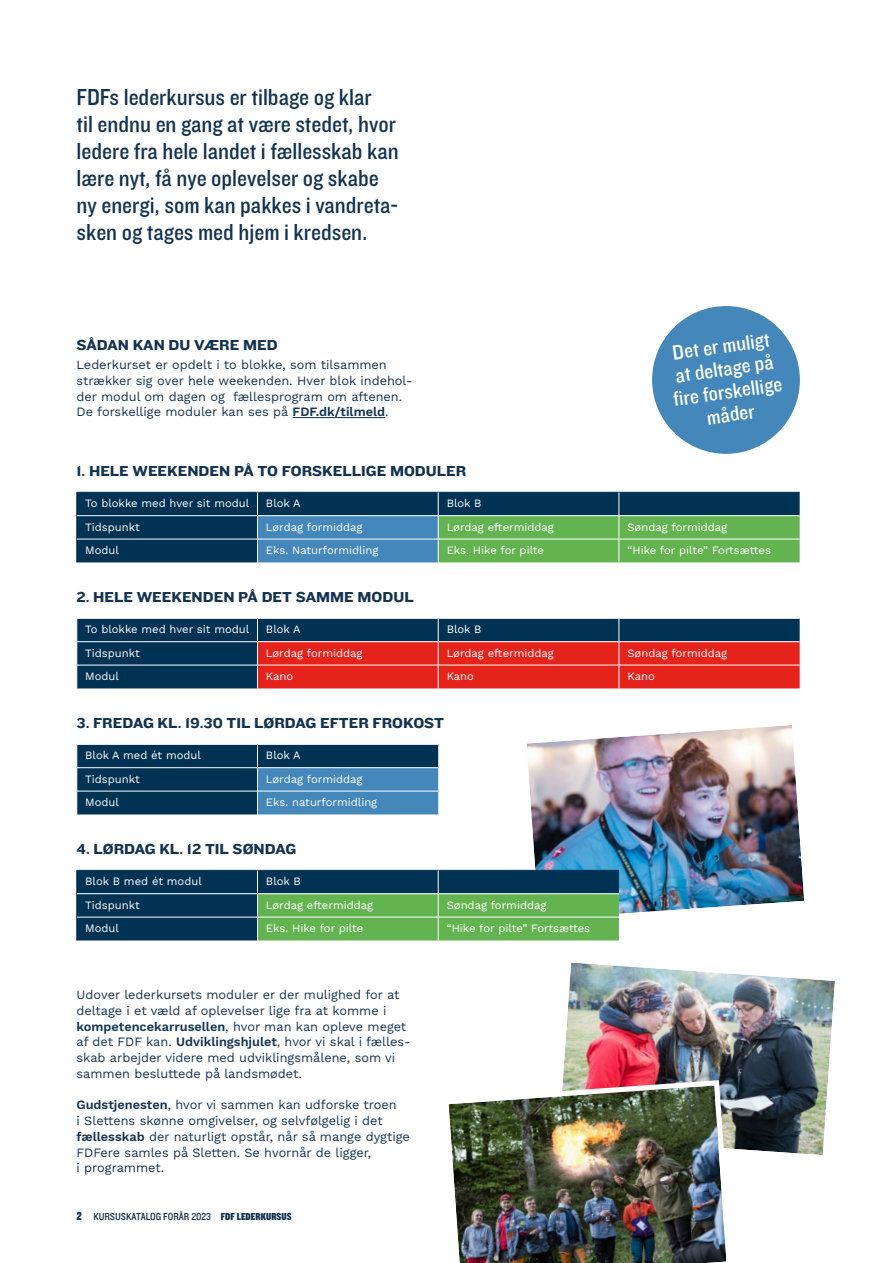
<style>
.page{position:relative;width:893px;height:1263px;background:#fff}
.page>*{position:absolute;margin:0;border:0;box-sizing:border-box;transform-origin:0 0}
.t1{font:24px/27px "Knockout 30 Junior Welterwt";color:#133351}
.t2{font:21.6px/23px "Knockout 30 Junior Welterwt";color:#fff;text-align:center}
.t3{font:15px "Knockout 52 Cruiserweight";color:#133351}
.t4{font:12.75px/15.8px "Work Sans";color:#133351}
.t5{font:11.25px "Work Sans";color:#fff}
.t6{font:10.5px "Knockout 30 Junior Welterwt";color:#133351}
.s1{font-weight:600}
.s2{font-family:"Knockout 70 Full Welterwt";font-size:12px}
.s3{font-family:"Knockout 70 Full Welterwt"}
</style>
<div class="page">
<img style="left:518px;top:725px;width:286px;height:189px">
<hr style="left:293px;top:417px;width:92px;height:1px;background:#133351">
<div style="left:78px;top:619px;width:179px;height:69px;background:#003253"></div>
<svg style="left:77px;top:618px;width:1px;height:70px"></svg>
<hr style="left:77px;top:641px;width:180px;height:1px;background:#fff">
<hr style="left:77px;top:665px;width:180px;height:1px;background:#fff">
<svg style="left:257px;top:618px;width:543px;height:70px;background:#9e3237"></svg>
<svg style="left:77px;top:744px;width:361px;height:70px;background:#20567b"></svg>
<div style="left:78px;top:493px;width:179px;height:69px;background:#003253"></div>
<hr style="left:77px;top:492px;width:180px;height:1px;background:#003253">
<svg style="left:77px;top:492px;width:1px;height:70px"></svg>
<hr style="left:77px;top:515px;width:180px;height:1px;background:#fff">
<hr style="left:77px;top:539px;width:180px;height:1px;background:#fff">
<svg style="left:257px;top:492px;width:543px;height:70px;background:#41826e"></svg>
<svg style="left:77px;top:870px;width:542px;height:70px;background:#327057"></svg>
<div style="left:652px;top:306px;width:148px;height:148px;background:#4387bb;border-radius:50%"></div>
<img style="left:563px;top:962px;width:272px;height:193px">
<img style="left:448px;top:1077px;width:287px;height:186px">
<h1 class="t1" style="left:77px;top:82px;width:324px">FDFs lederkursus er tilbage og klar<br>til endnu en gang at være stedet, hvor ledere fra hele landet i fællesskab kan lære nyt, få nye oplevelser og skabe ny energi, som kan pakkes i vandreta&shy;sken og tages med hjem i kredsen.</h1>
<p class="t3" style="left:77px;top:335px;width:203px">SÅDAN KAN DU VÆRE MED</p>
<p class="t4" style="left:77px;top:356px;width:337px">Lederkurset er opdelt i to blokke, som tilsammen strækker sig over hele weekenden. Hver blok indehol&shy;der modul om dagen og fællesprogram om aftenen.<br>De forskellige moduler kan ses på <span class="s1">FDF.dk/tilmeld</span>.</p>
<p class="t3" style="left:77px;top:461px;width:391px">1. HELE WEEKENDEN PÅ TO FORSKELLIGE MODULER</p>
<h2 class="t2" style="left:665px;top:341px;width:111px;rotate:-8deg">Det er muligt at deltage på<br>fi re forskellige måder</h2>
<p class="t5" style="left:85px;top:495px;width:166px">To blokke med hver sit modul</p>
<p class="t5" style="left:266px;top:495px;width:36px">Blok A</p>
<p class="t5" style="left:447px;top:495px;width:36px">Blok B</p>
<p class="t5" style="left:85px;top:518px;width:56px">Tidspunkt</p>
<p class="t5" style="left:266px;top:518px;width:98px">Lørdag formiddag</p>
<p class="t5" style="left:447px;top:518px;width:109px">Lørdag eftermiddag</p>
<p class="t5" style="left:627px;top:518px;width:101px">Søndag formiddag</p>
<p class="t5" style="left:85px;top:542px;width:35px">Modul</p>
<p class="t5" style="left:266px;top:542px;width:114px">Eks. Naturformidling</p>
<p class="t5" style="left:447px;top:542px;width:99px">Eks. Hike for pilte</p>
<p class="t5" style="left:627px;top:542px;width:145px">“Hike for pilte” Fortsættes</p>
<p class="t3" style="left:77px;top:587px;width:339px">2. HELE WEEKENDEN PÅ DET SAMME MODUL</p>
<p class="t5" style="left:85px;top:621px;width:166px">To blokke med hver sit modul</p>
<p class="t5" style="left:266px;top:621px;width:36px">Blok A</p>
<p class="t5" style="left:447px;top:621px;width:36px">Blok B</p>
<p class="t5" style="left:85px;top:644px;width:56px">Tidspunkt</p>
<p class="t5" style="left:266px;top:644px;width:98px">Lørdag formiddag</p>
<p class="t5" style="left:447px;top:644px;width:109px">Lørdag eftermiddag</p>
<p class="t5" style="left:627px;top:644px;width:101px">Søndag formiddag</p>
<p class="t5" style="left:85px;top:668px;width:35px">Modul</p>
<p class="t5" style="left:266px;top:668px;width:29px">Kano</p>
<p class="t5" style="left:447px;top:668px;width:29px">Kano</p>
<p class="t5" style="left:627px;top:668px;width:29px">Kano</p>
<p class="t3" style="left:77px;top:713px;width:369px">3. FREDAG KL. 19.30 TIL LØRDAG EFTER FROKOST</p>
<p class="t5" style="left:85px;top:747px;width:117px">Blok A med ét modul</p>
<p class="t5" style="left:266px;top:747px;width:36px">Blok A</p>
<p class="t5" style="left:85px;top:770px;width:56px">Tidspunkt</p>
<p class="t5" style="left:266px;top:770px;width:98px">Lørdag formiddag</p>
<p class="t5" style="left:85px;top:794px;width:35px">Modul</p>
<p class="t5" style="left:266px;top:794px;width:113px">Eks. naturformidling</p>
<p class="t3" style="left:77px;top:839px;width:221px">4. LØRDAG KL. 12 TIL SØNDAG</p>
<p class="t5" style="left:85px;top:873px;width:118px">Blok B med ét modul</p>
<p class="t5" style="left:266px;top:873px;width:36px">Blok B</p>
<p class="t5" style="left:85px;top:896px;width:56px">Tidspunkt</p>
<p class="t5" style="left:266px;top:896px;width:109px">Lørdag eftermiddag</p>
<p class="t5" style="left:447px;top:896px;width:101px">Søndag formiddag</p>
<p class="t5" style="left:85px;top:920px;width:35px">Modul</p>
<p class="t5" style="left:266px;top:920px;width:99px">Eks. Hike for pilte</p>
<p class="t5" style="left:447px;top:920px;width:145px">“Hike for pilte” Fortsættes</p>
<p class="t4" style="left:77px;top:986px;width:336px">Udover lederkursets moduler er der mulighed for at deltage i et væld af oplevelser lige fra at komme i <span class="s1">kompetencekarrusellen</span>, hvor man kan opleve meget af det FDF kan. <span class="s1">Udviklingshjulet</span>, hvor vi skal i fælles&shy;skab arbejder videre med udviklingsmålene, som vi sammen besluttede på landsmødet.</p>
<p class="t4" style="left:77px;top:1096px;width:335px"><span class="s1">Gudstjenesten</span>, hvor vi sammen kan udforske troen<br>i Slettens skønne omgivelser, og selvfølgelig i det <span class="s1">fællesskab</span> der naturligt opstår, når så mange dygtige FDFere samles på Sletten. Se hvornår de ligger,<br>i programmet.</p>
<p class="t6" style="left:77px;top:1210px;width:217px"><span class="s2">2</span> KURSUSKATALOG FORÅR 2023 <span class="s3">FDF LEDERKURSUS</span></p>
</div>
